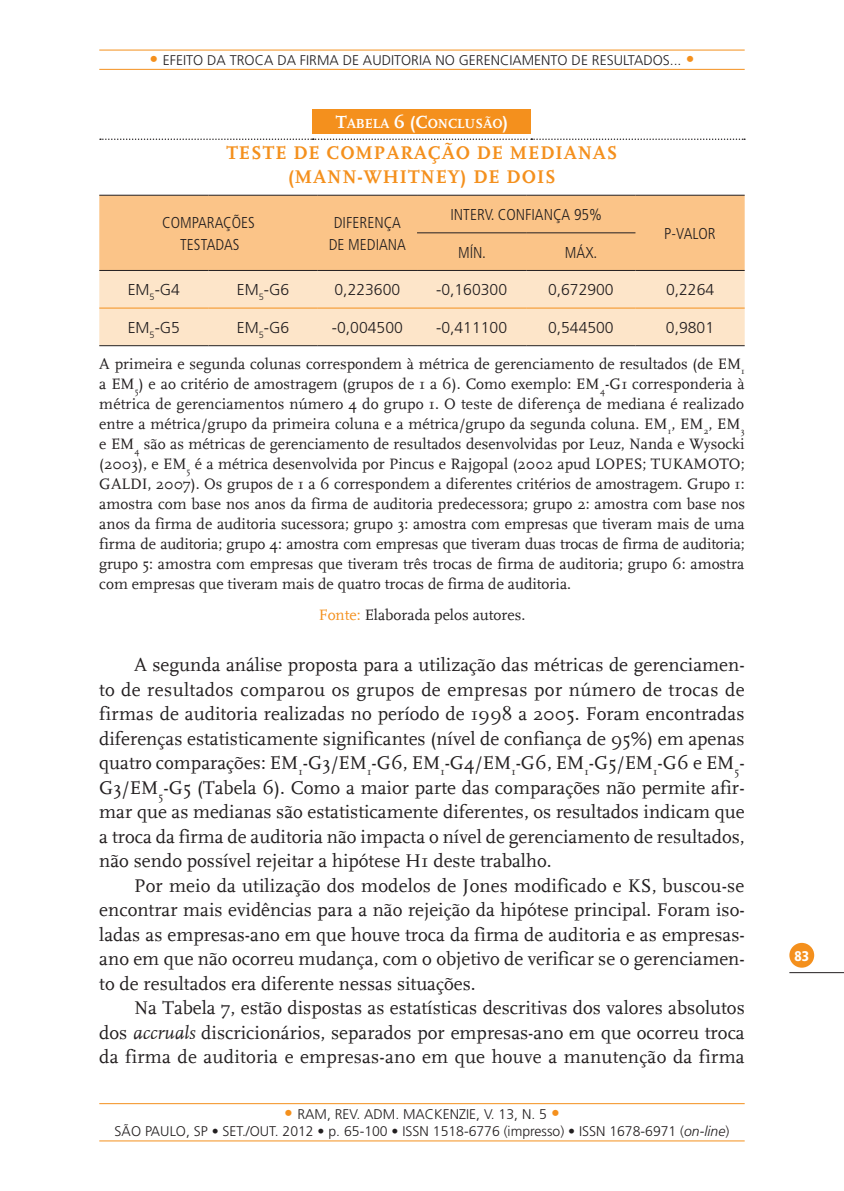
<style>
.page{position:relative;width:844px;height:1191px;background:#fff}
.page>*{position:absolute;margin:0;border:0;box-sizing:border-box;transform-origin:0 0}
.t1{font:19.25px/24.5px "FF Scala Definitive";color:#231f20;text-align:justify}
.t2{font:700 19.25px/24.2px "FF Scala Definitiver";letter-spacing:.05em;color:#f4901d;text-align:center}
.t3{font:15.75px/19.9px "FF Scala Definitive";color:#231f20;text-align:justify}
.t4{font:300 15.75px "Frutiger LT Std";color:#231f20}
.t5{font:300 condensed 15.75px/22.1px "Frutiger LT Std";color:#231f20;text-align:center}
.t6{font:300 14px/16.8px "Frutiger LT Std";color:#231f20;text-align:center}
.t7{font:900 condensed 14px "Frutiger LT Std";color:#fff}
.t8{font:700 13.83px "FF Scala Definitiver";color:#fff}
.s1{font-size:17.5px;color:#f4901d}
.s2{font-size:18.38px}
.s3{color:#f4901d}
.s4{font-style:italic}
</style>
<div class="page">
<div style="left:789px;top:943px;width:25px;height:24px;background:#f4901d;border-radius:50%"></div>
<hr style="left:789px;top:972px;width:54px;height:1px;background:#231f20">
<hr style="left:99px;top:69px;width:645px;height:1px;background:#f4901d">
<hr style="left:99px;top:50px;width:645px;height:1px;background:#f4901d">
<hr style="left:99px;top:1140px;width:645px;height:1px;background:#f4901d">
<hr style="left:99px;top:1103px;width:645px;height:1px;background:#f4901d">
<div style="left:99px;top:196px;width:645px;height:74px;background:#fbc488"></div>
<div style="left:99px;top:271px;width:645px;height:74px;background:#fde5c9"></div>
<hr style="left:99px;top:195px;width:109px;height:1px;background:#231f20">
<hr style="left:208px;top:195px;width:109px;height:1px;background:#231f20">
<hr style="left:317px;top:195px;width:100px;height:1px;background:#231f20">
<hr style="left:417px;top:195px;width:109px;height:1px;background:#231f20">
<hr style="left:526px;top:195px;width:109px;height:1px;background:#231f20">
<hr style="left:635px;top:195px;width:109px;height:1px;background:#231f20">
<hr style="left:417px;top:232px;width:109px;height:1px;background:#231f20">
<hr style="left:526px;top:232px;width:109px;height:1px;background:#231f20">
<hr style="left:99px;top:270px;width:109px;height:1px;background:#231f20">
<hr style="left:208px;top:270px;width:109px;height:1px;background:#231f20">
<hr style="left:317px;top:270px;width:100px;height:1px;background:#231f20">
<hr style="left:417px;top:270px;width:109px;height:1px;background:#231f20">
<hr style="left:526px;top:270px;width:109px;height:1px;background:#231f20">
<hr style="left:635px;top:270px;width:109px;height:1px;background:#231f20">
<hr style="left:99px;top:345px;width:109px;height:1px;background:#231f20">
<hr style="left:208px;top:345px;width:109px;height:1px;background:#231f20">
<hr style="left:317px;top:345px;width:100px;height:1px;background:#231f20">
<hr style="left:417px;top:345px;width:109px;height:1px;background:#231f20">
<hr style="left:526px;top:345px;width:109px;height:1px;background:#231f20">
<hr style="left:635px;top:345px;width:109px;height:1px;background:#231f20">
<hr style="left:99px;top:308px;width:109px;height:1px;background:#f4901d">
<hr style="left:208px;top:308px;width:109px;height:1px;background:#f4901d">
<hr style="left:317px;top:308px;width:100px;height:1px;background:#f4901d">
<hr style="left:417px;top:308px;width:109px;height:1px;background:#f4901d">
<hr style="left:526px;top:308px;width:109px;height:1px;background:#f4901d">
<hr style="left:635px;top:308px;width:109px;height:1px;background:#f4901d">
<div style="left:313px;top:109px;width:218px;height:25px;background:#f4901d"></div>
<svg style="left:100px;top:138px;width:644px;height:2px"></svg>
<p class="t6" style="left:149px;top:52px;width:21px"><span class="s1">•</span> EFEITO</p>
<p class="t6" style="left:207px;top:52px;width:33px">DA TROCA</p>
<p class="t6" style="left:277px;top:52px;width:32px">DA FIRMA</p>
<p class="t6" style="left:342px;top:52px;width:29px">DE AUDITORIA</p>
<p class="t6" style="left:435px;top:52px;width:43px">NO GERENCIAMENTO</p>
<p class="t6" style="left:571px;top:52px;width:29px">DE RESULTADOS</p>
<p class="t6" style="left:669px;top:52px;width:26px">... <span class="s1">•</span></p>
<p class="t8" style="left:335px;top:116px;width:174px"><span class="s2">T</span>ABELA <span class="s2">6 (C</span>ONCLUSÃO<span class="s2">)</span></p>
<p class="t2" style="left:226px;top:140px;width:392px">TESTE DE COMPARAÇÃO DE MEDIANAS (MANN-WHITNEY) DE DOIS</p>
<p class="t5" style="left:162px;top:211px;width:94px">COM PARAÇÕES<br>TESTADAS</p>
<p class="t5" style="left:328px;top:211px;width:79px">DIFERENÇA<br>DE MEDIANA</p>
<p class="t5" style="left:450px;top:204px;width:153px">I NTERV. CONFIANÇA 95%</p>
<p class="t5" style="left:458px;top:241px;width:29px">MÍN.</p>
<p class="t5" style="left:565px;top:241px;width:34px">MÁX.</p>
<p class="t5" style="left:664px;top:222px;width:53px">P-VALOR</p>
<p class="t4" style="left:128px;top:281px;width:54px">EM<sub>5</sub>-G4</p>
<p class="t4" style="left:237px;top:281px;width:54px">EM<sub>5</sub>-G6</p>
<p class="t4" style="left:334px;top:281px;width:67px">0,223600</p>
<p class="t4" style="left:436px;top:281px;width:72px">-0,160300</p>
<p class="t4" style="left:548px;top:281px;width:67px">0,672900</p>
<p class="t4" style="left:665px;top:281px;width:50px">0,2264</p>
<p class="t4" style="left:128px;top:318px;width:54px">EM<sub>5</sub>-G5</p>
<p class="t4" style="left:237px;top:318px;width:54px">EM<sub>5</sub>-G6</p>
<p class="t4" style="left:332px;top:318px;width:72px">-0,004500</p>
<p class="t4" style="left:436px;top:318px;width:72px">-0,411100</p>
<p class="t4" style="left:548px;top:318px;width:67px">0,544500</p>
<p class="t4" style="left:665px;top:318px;width:50px">0,9801</p>
<p class="t3" style="left:99px;top:354px;width:647px">A primeira e segunda colunas correspondem à métrica de gerenciamento de resultados (de EM<sub>1 </sub>a EM<sub>5</sub>) e ao critério de amostragem (grupos de 1 a 6). Como exemplo: EM<sub>4</sub>-G1 corresponderia à métrica de gerenciamentos número 4 do grupo 1. O teste de diferença de mediana é realizado entre a métrica/grupo da primeira coluna e a métrica/grupo da segunda coluna. EM<sub>1</sub>, EM<sub>2</sub>, EM<sub>3 </sub>e EM<sub>4</sub> são as métricas de gerenciamento de resultados desenvolvidas por Leuz, Nanda e Wysocki (2003), e EM<sub>5</sub> é a métrica desenvolvida por Pincus e Rajgopal (2002 apud LOPES; TUKAMOTO; GALDI, 2007). Os grupos de 1 a 6 correspondem a diferentes critérios de amostragem. Grupo 1: amostra com base nos anos da firma de auditoria predecessora; grupo 2: amostra com base nos anos da firma de auditoria sucessora; grupo 3: amostra com empresas que tiveram mais de uma firma de auditoria; grupo 4: amostra com empresas que tiveram duas trocas de firma de auditoria; grupo 5: amostra com empresas que tiveram três trocas de firma de auditoria; grupo 6: amostra com empresas que tiveram mais de quatro trocas de firma de auditoria.</p>
<p class="t3" style="left:318px;top:605px;width:208px"><span class="s3">Fonte:</span> Elaborada pelos autores.</p>
<p class="t1" style="left:99px;top:653px;width:646px;text-indent:35px">A segunda análise proposta para a utilização das métricas de gerenciamen&shy;to de resultados comparou os grupos de empresas por número de trocas de firmas de auditoria realizadas no período de 1998 a 2005. Foram encontradas diferenças estatisticamente significantes (nível de confiança de 95%) em apenas quatro comparações: EM<sub>1</sub>-G3/EM<sub>1</sub>-G6, EM<sub>1</sub>-G4/EM<sub>1</sub>-G6, EM<sub>1</sub>-G5/EM<sub>1</sub>-G6 e EM<sub>5</sub>- G3/EM<sub>5</sub>-G5 (Tabela 6). Como a maior parte das comparações não permite afir&shy;mar que as medianas são estatisticamente diferentes, os resultados indicam que a troca da firma de auditoria não impacta o nível de gerenciamento de resultados, não sendo possível rejeitar a hipótese H1 deste trabalho.</p>
<p class="t1" style="left:99px;top:873px;width:646px;text-indent:35px">Por meio da utilização dos modelos de Jones modificado e KS, buscou-se encontrar mais evidências para a não rejeição da hipótese principal. Foram iso&shy;ladas as empresas-ano em que houve troca da firma de auditoria e as empresas&shy;ano em que não ocorreu mudança, com o objetivo de verificar se o gerenciamen&shy;to de resultados era diferente nessas situações.</p>
<p class="t1" style="left:99px;top:996px;width:646px;text-indent:35px">Na Tabela 7, estão dispostas as estatísticas descritivas dos valores absolutos dos <span class="s4">accruals</span> discricionários, separados por empresas-ano em que ocorreu troca da firma de auditoria e empresas-ano em que houve a manutenção da firma</p>
<p class="t6" style="left:115px;top:1106px;width:616px"><span class="s1">•</span> RAM, REV. ADM. MACKENZIE, V. 13, N. 5 <span class="s1">•<br></span>SÃO PAULO, SP • SET./OUT. 2012 • P. 65-100 • ISSN 1518-6776 (IMPRESSO) • ISSN 1678-6971 (<span class="s4">on-line</span>)</p>
<p class="t7" style="left:794px;top:947px;width:16px">83</p>
</div>
